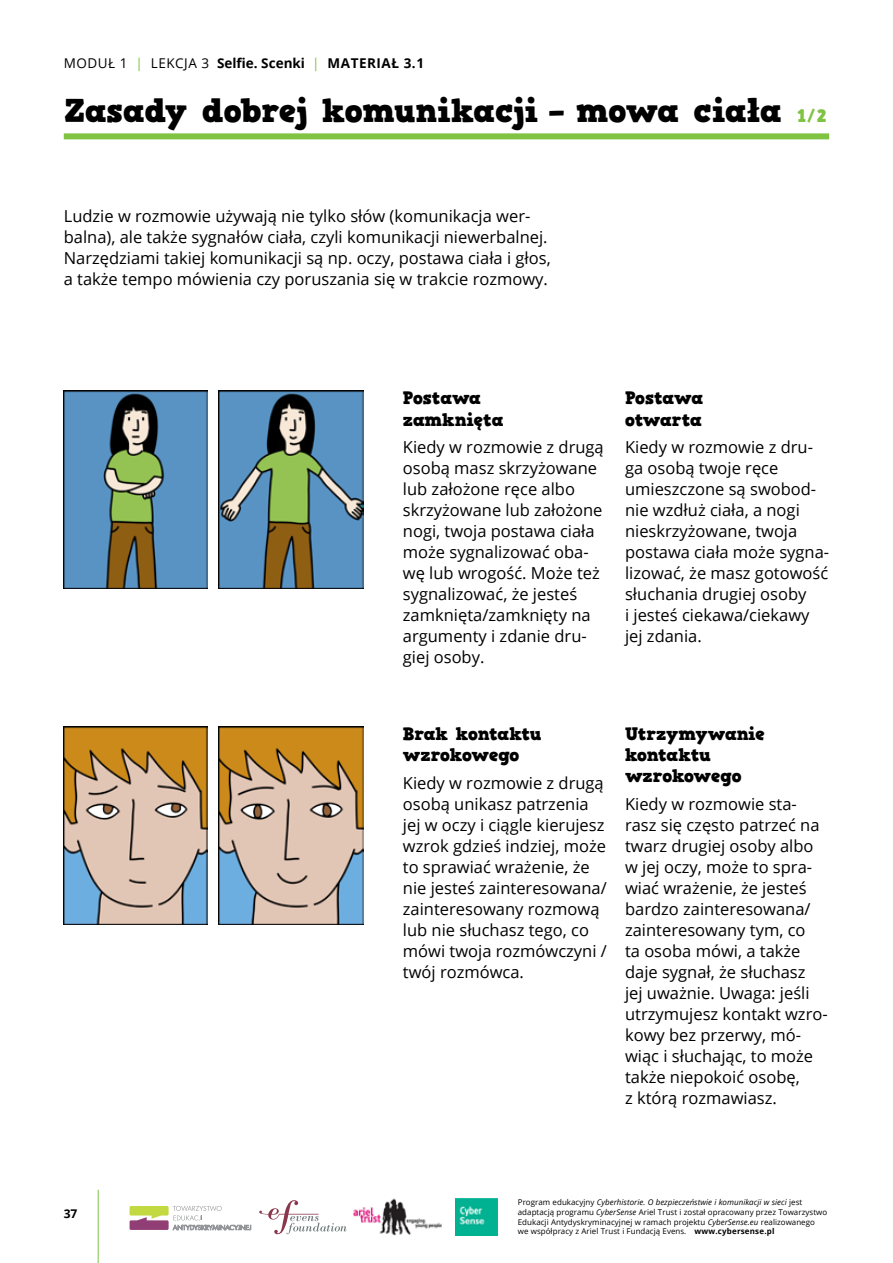
<style>
.page{position:relative;width:893px;height:1263px;background:#fff}
.page>*{position:absolute;margin:0;border:0;box-sizing:border-box;transform-origin:0 0}
.t1{font:33px "HVD Comic Serif Pro";letter-spacing:.005em;color:#000}
.t2{font:18px/21px "HVD Comic Serif Pro";letter-spacing:-.02em;color:#000}
.t3{font:18px/22.5px "HVD Comic Serif Pro";color:#000}
.t4{font:16.5px/21px "Open Sans";color:#000}
.t5{font:700 13.5px "Open Sans";letter-spacing:.02em;color:#000}
.t6{font:700 12px "Open Sans";color:#000}
.t7{font:7.95px/9.8px "Open Sans";letter-spacing:.005em;color:#000}
.s1{font-weight:400}
.s2{font-weight:400;color:#80c342}
.s3{font-size:18px;color:#80c342}
.s4{font-style:italic}
.s5{font-weight:700}
</style>
<div class="page">
<div style="left:64px;top:133px;width:765px;height:6px;background:#80c342"></div>
<hr style="left:98px;top:1190px;width:1px;height:73px;background:#80c342">
<img style="left:353px;top:1198px;width:89px;height:38px">
<img style="left:456px;top:1198px;width:42px;height:37px">
<svg style="left:130px;top:1206px;width:121px;height:24px"></svg>
<svg style="left:259px;top:1200px;width:88px;height:34px"></svg>
<img style="left:64px;top:726px;width:144px;height:198px">
<img style="left:64px;top:390px;width:144px;height:198px">
<img style="left:219px;top:390px;width:144px;height:198px">
<img style="left:219px;top:726px;width:144px;height:198px">
<p class="t5" style="left:64px;top:54px;width:362px"><span class="s1">moduł 1</span> <span class="s2">|</span> <span class="s1">LEKCJA 3</span> Selfie. Scenki <span class="s2">|</span> materiał 3.1</p>
<h1 class="t1" style="left:64px;top:88px;width:764px">Zasady dobrej komunikacji – mowa ciała <span class="s3">1/2</span></h1>
<p class="t4" style="left:64px;top:205px;width:488px">Ludzie w rozmowie używają nie tylko słów (komunikacja wer&shy;balna), ale także sygnałów ciała, czyli komunikacji niewerbalnej.<br>Narzędziami takiej komunikacji są np. oczy, postawa ciała i głos, a także tempo mówienia czy poruszania się w trakcie rozmowy.</p>
<p class="t3" style="left:403px;top:386px;width:102px">Postawa zamknięta</p>
<p class="t4" style="left:403px;top:436px;width:202px">Kiedy w rozmowie z drugą osobą masz skrzyżowane lub założone ręce albo skrzyżowane lub założone nogi, twoja postawa ciała może sygnalizować oba&shy;wę lub wrogość. M oże też sygnalizować, że jesteś zamknięta/zamknięty na argumenty i zdanie dru&shy;giej osoby.</p>
<p class="t2" style="left:625px;top:386px;width:79px;line-height:22.5px">Postawa otwarta</p>
<p class="t4" style="left:625px;top:436px;width:206px">Kiedy w rozmowie z dru&shy;ga osobą twoje ręce umieszczone są swobod&shy;nie wzdłuż ciała, a nogi nieskrzyżowane, twoja postawa ciała może sygna&shy;lizować, że masz gotowość słuchania drugiej osoby<br>i jesteś ciekawa/ciekawy jej zdania.</p>
<p class="t2" style="left:403px;top:723px;width:140px">Brak kontaktu wzrokowego</p>
<p class="t4" style="left:403px;top:772px;width:205px">Kiedy w rozmowie z drugą osobą unikasz patrzenia jej w oczy i ciągle kierujesz wzrok gdzieś indziej, może to sprawiać wrażenie, że nie jesteś zainteresowana/ zainteresowany rozmową lub nie słuchasz tego, co mówi twoja rozmówczyni / twój rozmówca.</p>
<p class="t2" style="left:625px;top:723px;width:141px">Utrzymywanie kontaktu wzrokowego</p>
<p class="t4" style="left:625px;top:793px;width:204px">Kiedy w rozmowie sta&shy;rasz się często patrzeć na twarz drugiej osoby albo w jej oczy, może to spra&shy;wiać wrażenie, że jesteś bardzo zainteresowana/ zainteresowany tym, co<br>ta osoba mówi, a także daje sygnał, że słuchasz<br>jej uważnie. Uwaga: jeśli utrzymujesz kontakt wzro&shy;kowy bez przerwy, mó&shy;wiąc i słuchając, to może także niepokoić osobę,<br>z którą rozmawiasz.</p>
<p class="t6" style="left:64px;top:1205px;width:15px">37</p>
<p class="t7" style="left:518px;top:1197px;width:311px">Program edukacyjny <span class="s4">Cyberhistorie. O bezpieczeństwie i komunikacji w sieci</span> jest adaptacją programu <span class="s4">CyberSense</span> Ariel Trust i został opracowany przez Towarzystwo Edukacji Antydyskryminacyjnej w ramach projektu <span class="s4">CyberSense.eu</span> realizowanego we współpracy z Ariel Trust i Fundacją Evens. <span class="s5">www.cybersense.pl</span></p>
</div>
